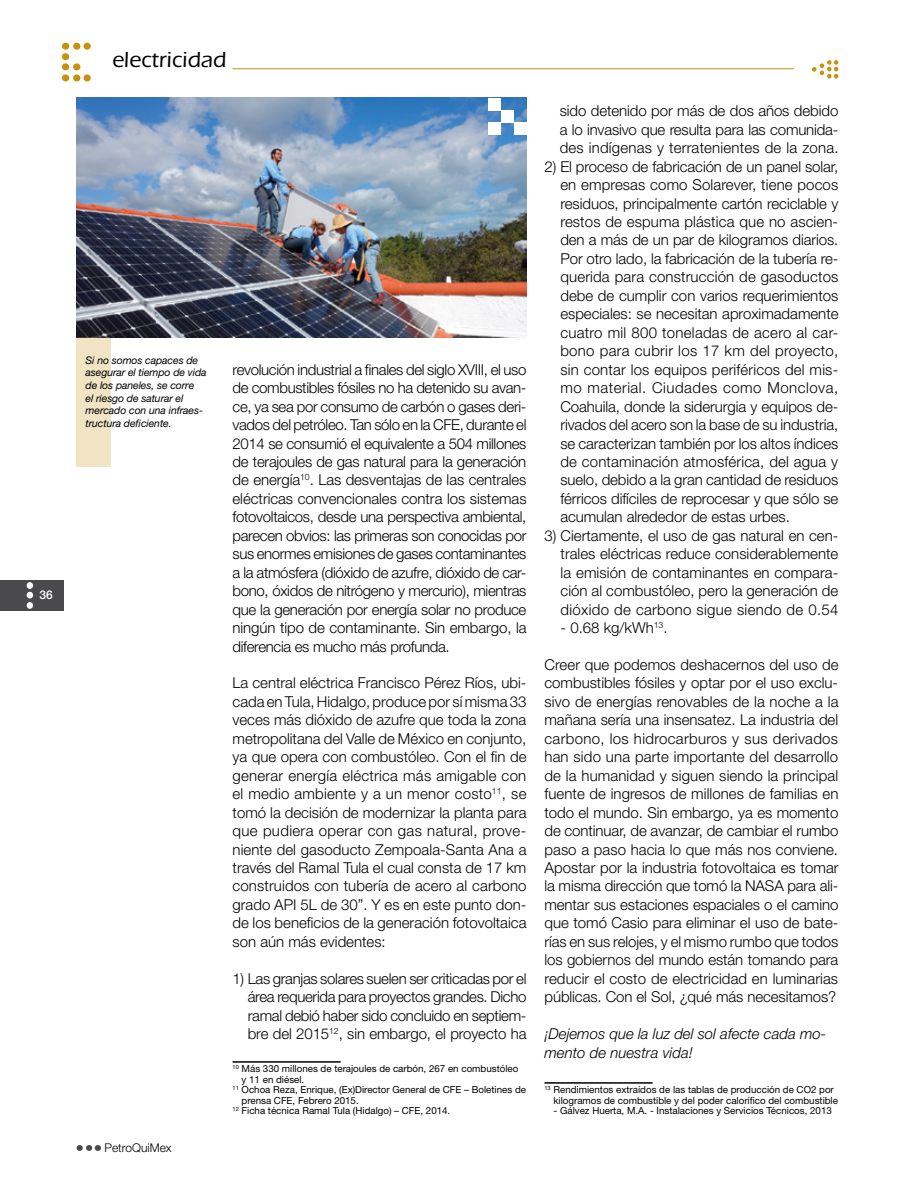
<style>
.page{position:relative;width:915px;height:1191px;background:#fff}
.page>*{position:absolute;margin:0;border:0;box-sizing:border-box;transform-origin:0 0}
.t1{font:500 22.5px "ITC Eras Std";color:#000}
.t2{font:300 15px/18.5px "Helvetica Neue LT Std";letter-spacing:-.005em;color:#000;text-align:justify}
.t3{font:italic 300 15px/18.5px "Helvetica Neue LT Std";color:#000}
.t4{font:300 12px "Helvetica Neue LT Std";color:#000}
.t5{font:500 12px "Helvetica Neue LT Std";color:#fff}
.t6{font:italic 10.5px/12.6px "Helvetica Neue LT Std";letter-spacing:-.01em;color:#000}
.t7{font:9.75px/10.5px "Helvetica Neue LT Std";color:#000}
</style>
<div class="page">
<hr style="left:232px;top:68px;width:561px;height:1px;background:#c5910e">
<svg style="left:77px;top:1145px;width:24px;height:5px"></svg>
<svg style="left:812px;top:60px;width:26px;height:19px"></svg>
<div style="left:62px;top:43px;width:7px;height:7px;background:#c5910e;border-radius:50%"></div>
<div style="left:62px;top:53px;width:7px;height:7px;background:#c5910e;border-radius:50%"></div>
<div style="left:73px;top:43px;width:7px;height:7px;background:#c5910e;border-radius:50%"></div>
<div style="left:73px;top:63px;width:7px;height:7px;background:#c5910e;border-radius:50%"></div>
<div style="left:62px;top:63px;width:7px;height:7px;background:#c5910e;border-radius:50%"></div>
<div style="left:73px;top:74px;width:7px;height:7px;background:#c5910e;border-radius:50%"></div>
<div style="left:83px;top:43px;width:8px;height:7px;background:#c5910e;border-radius:50%"></div>
<div style="left:62px;top:74px;width:7px;height:7px;background:#c5910e;border-radius:50%"></div>
<div style="left:83px;top:74px;width:8px;height:7px;background:#c5910e;border-radius:50%"></div>
<div style="left:0;top:580px;width:64px;height:30px;background:#4a4a4d"></div>
<svg style="left:27px;top:592px;width:6px;height:6px"></svg>
<div style="left:27px;top:602px;width:6px;height:7px;background:#fff;border-radius:50%"></div>
<div style="left:27px;top:582px;width:6px;height:7px;background:#fff;border-radius:50%"></div>
<hr style="left:232px;top:1061px;width:108px;height:1px;background:#000">
<hr style="left:544px;top:1082px;width:108px;height:1px;background:#000">
<img style="left:77px;top:98px;width:449px;height:240px">
<div style="left:501px;top:110px;width:12px;height:13px;background:#fff"></div>
<div style="left:488px;top:122px;width:13px;height:13px;background:#fff"></div>
<div style="left:513px;top:123px;width:13px;height:12px;background:#fff"></div>
<div style="left:488px;top:98px;width:13px;height:12px;background:#fff"></div>
<div style="left:77px;top:338px;width:34px;height:129px;background:#f1e4c5"></div>
<p class="t5" style="left:40px;top:588px;width:15px">36</p>
<h1 class="t1" style="left:112px;top:47px;width:116px">electricidad</h1>
<p class="t6" style="left:86px;top:353px;width:122px">Si no somos capaces de asegurar el tiempo de vida de los paneles, se corre<br>el riesgo de saturar el mercado con una infraes&shy;tructura deficiente.</p>
<p class="t4" style="left:104px;top:1140px;width:69px">PetroQuiMex</p>
<p class="t2" style="left:232px;top:360px;width:295px">revolución industrial a finales del siglo XVIII, el uso de combustibles fósiles no ha detenido su avan&shy;ce, ya sea por consumo de carbón o gases deri&shy;vados del petróleo. Tan sólo en la CFE, durante el 2014 se consumió el equivalente a 504 millones de terajoules de gas natural para la generación de energía<sup>10</sup>. Las desventajas de las centrales eléctricas convencionales contra los sistemas fotovoltaicos, desde una perspectiva ambiental, parecen obvios: las primeras son conocidas por sus enormes emisiones de gases contaminantes a la atmósfera (dióxido de azufre, dióxido de car&shy;bono, óxidos de nitrógeno y mercurio), mientras que la generación por energía solar no produce ningún tipo de contaminante. Sin embargo, la diferencia es mucho más profunda.</p>
<p class="t2" style="left:232px;top:673px;width:295px">La central eléctrica Francisco Pérez Ríos, ubi&shy;cada en Tula, Hidalgo, produce por sí misma 33 veces más dióxido de azufre que toda la zona metropolitana del Valle de México en conjunto, ya que opera con combustóleo. Con el fin de generar energía eléctrica más amigable con el medio ambiente y a un menor costo<sup>11</sup>, se tomó la decisión de modernizar la planta para que pudiera operar con gas natural, prove&shy;niente del gasoducto Zempoala-Santa Ana a través del Ramal Tula el cual consta de 17 km construidos con tubería de acero al carbono grado API 5L de 30”. Y es en este punto don&shy;de los beneficios de la generación fotovoltaica son aún más evidentes:</p>
<p class="t2" style="left:248px;top:969px;width:280px;text-indent:-15px">1) Las granjas solares suelen ser criticadas por el área requerida para proyectos grandes. Dicho ramal debió haber sido concluido en septiem&shy;bre del 2015<sup>12</sup>, sin embargo, el proyecto ha</p>
<p class="t7" style="left:232px;top:1063px;width:287px"><sup>10</sup> Más 330 millones de terajoules de carbón, 267 en combustóleo</p>
<p class="t7" style="left:241px;top:1074px;width:64px">y 11 en diésel.</p>
<p class="t7" style="left:232px;top:1084px;width:295px"><sup>11</sup> Ochoa Reza, Enrique, (Ex)Director General de CFE – Boletines de</p>
<p class="t7" style="left:241px;top:1095px;width:119px">prensa CFE, Febrero 2015.</p>
<p class="t7" style="left:232px;top:1105px;width:219px"><sup>12</sup> Ficha técnica Ramal Tula (Hidalgo) – CFE, 2014.</p>
<p class="t2" style="left:559px;top:101px;width:280px">sido detenido por más de dos años debido a lo invasivo que resulta para las comunida&shy;des indígenas y terratenientes de la zona.</p>
<p class="t2" style="left:560px;top:157px;width:279px;text-indent:-16px">2) El proceso de fabricación de un panel solar, en empresas como Solarever, tiene pocos residuos, principalmente cartón reciclable y restos de espuma plástica que no ascien&shy;den a más de un par de kilogramos diarios.<br>Por otro lado, la fabricación de la tubería re&shy;querida para construcción de gasoductos debe de cumplir con varios requerimientos especiales: se necesitan aproximadamente cuatro mil 800 toneladas de acero al car&shy;bono para cubrir los 17 km del proyecto, sin contar los equipos periféricos del mis&shy;mo material. Ciudades como Monclova, Coahuila, donde la siderurgia y equipos de&shy;rivados del acero son la base de su industria, se caracterizan también por los altos índices de contaminación atmosférica, del agua y suelo, debido a la gran cantidad de residuos férricos difíciles de reprocesar y que sólo se acumulan alrededor de estas urbes.</p>
<p class="t2" style="left:560px;top:526px;width:279px;text-indent:-16px">3) Ciertamente, el uso de gas natural en cen&shy;trales eléctricas reduce considerablemente la emisión de contaminantes en compara&shy;ción al combustóleo, pero la generación de dióxido de carbono sigue siendo de 0.54</p>
<p class="t2" style="left:560px;top:618px;width:108px">- 0.68 kg/kWh<sup>13</sup>.</p>
<p class="t2" style="left:544px;top:655px;width:295px">Creer que podemos deshacernos del uso de combustibles fósiles y optar por el uso exclu&shy;sivo de energías renovables de la noche a la mañana sería una insensatez. La industria del carbono, los hidrocarburos y sus derivados han sido una parte importante del desarrollo de la humanidad y siguen siendo la principal fuente de ingresos de millones de familias en todo el mundo. Sin embargo, ya es momento de continuar, de avanzar, de cambiar el rumbo paso a paso hacia lo que más nos conviene.<br>Apostar por la industria fotovoltaica es tomar la misma dirección que tomó la NASA para ali&shy;mentar sus estaciones espaciales o el camino que tomó Casio para eliminar el uso de bate&shy;rías en sus relojes, y el mismo rumbo que todos los gobiernos del mundo están tomando para reducir el costo de electricidad en luminarias públicas. Con el Sol, ¿qué más necesitamos?</p>
<p class="t3" style="left:544px;top:1024px;width:283px">¡Dejemos que la luz del sol afecte cada mo&shy;mento de nuestra vida!</p>
<p class="t7" style="left:553px;top:1084px;width:286px;text-indent:-9px"><sup>13</sup> Rendimientos extraídos de las tablas de producción de CO2 por kilogramos de combustible y del poder calorífico del combustible</p>
<p class="t7" style="left:553px;top:1105px;width:280px">- Gálvez Huerta, M.A. - Instalaciones y Servicios Técnicos, 2013</p>
</div>
